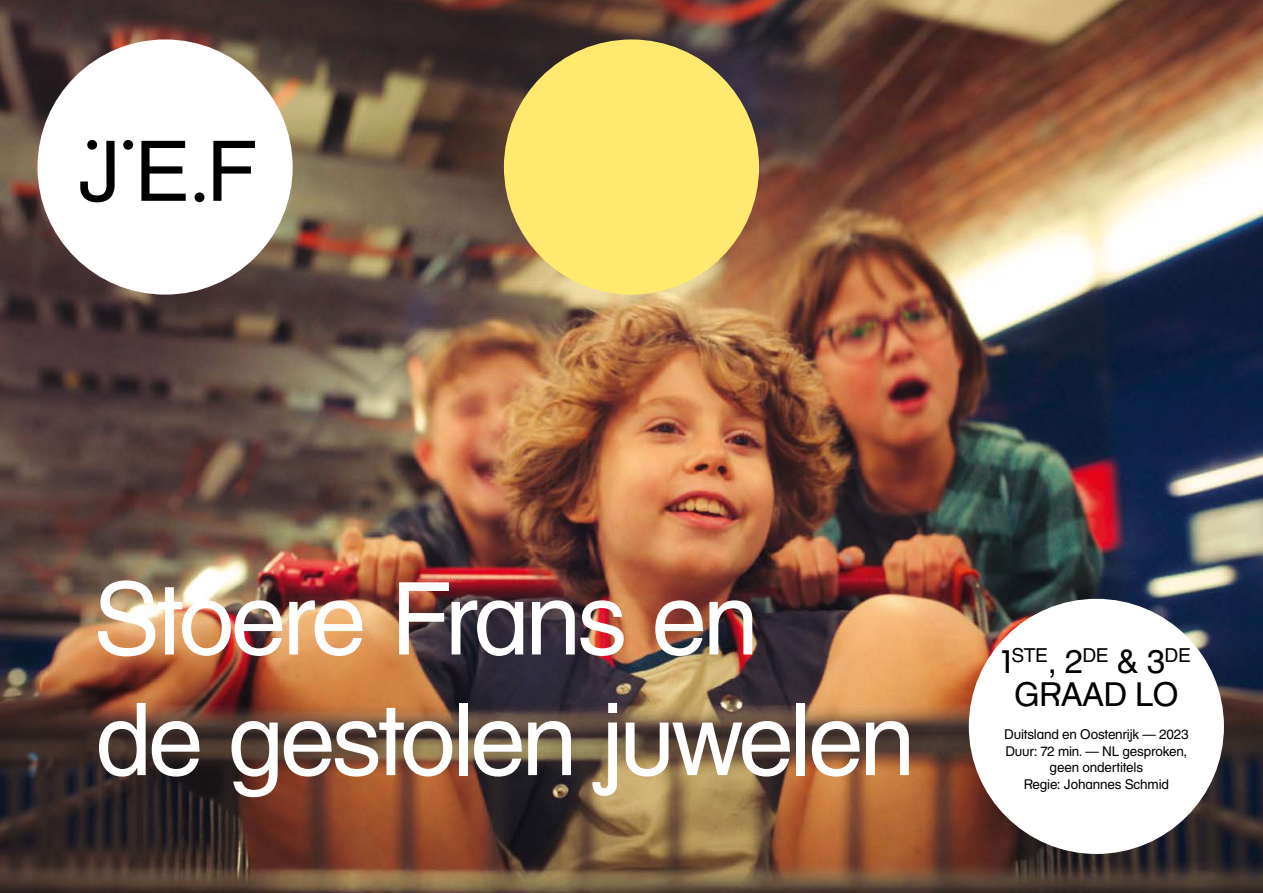
<style>
.page{position:relative;width:1263px;height:893px;background:#fff}
.page>*{position:absolute;margin:0;border:0;box-sizing:border-box;transform-origin:0 0}
.t1{font:100.5px/120.6px "JEF";letter-spacing:-.04em;color:#fff}
.t2{font:33px "JEF";letter-spacing:-.02em;color:#000}
.t3{font:19.2px "JEF";letter-spacing:-.02em;color:#000}
.t4{font:13.5px/16.5px "JEF";letter-spacing:-.015em;color:#000;text-align:center}
.s1{font-size:33px}
</style>
<div class="page">
<img style="left:0;top:0;width:1263px;height:893px">
<div style="left:38px;top:39px;width:255px;height:256px;background:#fff;border-radius:50%"></div>
<svg style="left:80px;top:140px;width:175px;height:62px"></svg>
<div style="left:504px;top:39px;width:255px;height:256px;background:#ffea6f;border-radius:50%"></div>
<div style="left:969px;top:599px;width:255px;height:255px;background:#fff;border-radius:50%"></div>
<h1 class="t1" style="left:93px;top:558px;width:824px">Stoere Frans en<br>de gestolen juwelen</h1>
<h3 class="t3" style="left:1002px;top:644px;width:190px"><span class="s1">1</span>STE<span class="s1">, 2</span>DE <span class="s1">&amp; 3</span>DE</h3>
<h2 class="t2" style="left:1014px;top:675px;width:166px">GRAAD LO</h2>
<p class="t4" style="left:1004px;top:726px;width:186px">Duitsland en Oostenrijk — 2023<br>Duur: 72 min. — NL gesproken, geen ondertitels<br>Regie: Johannes Schmid</p>
</div>
